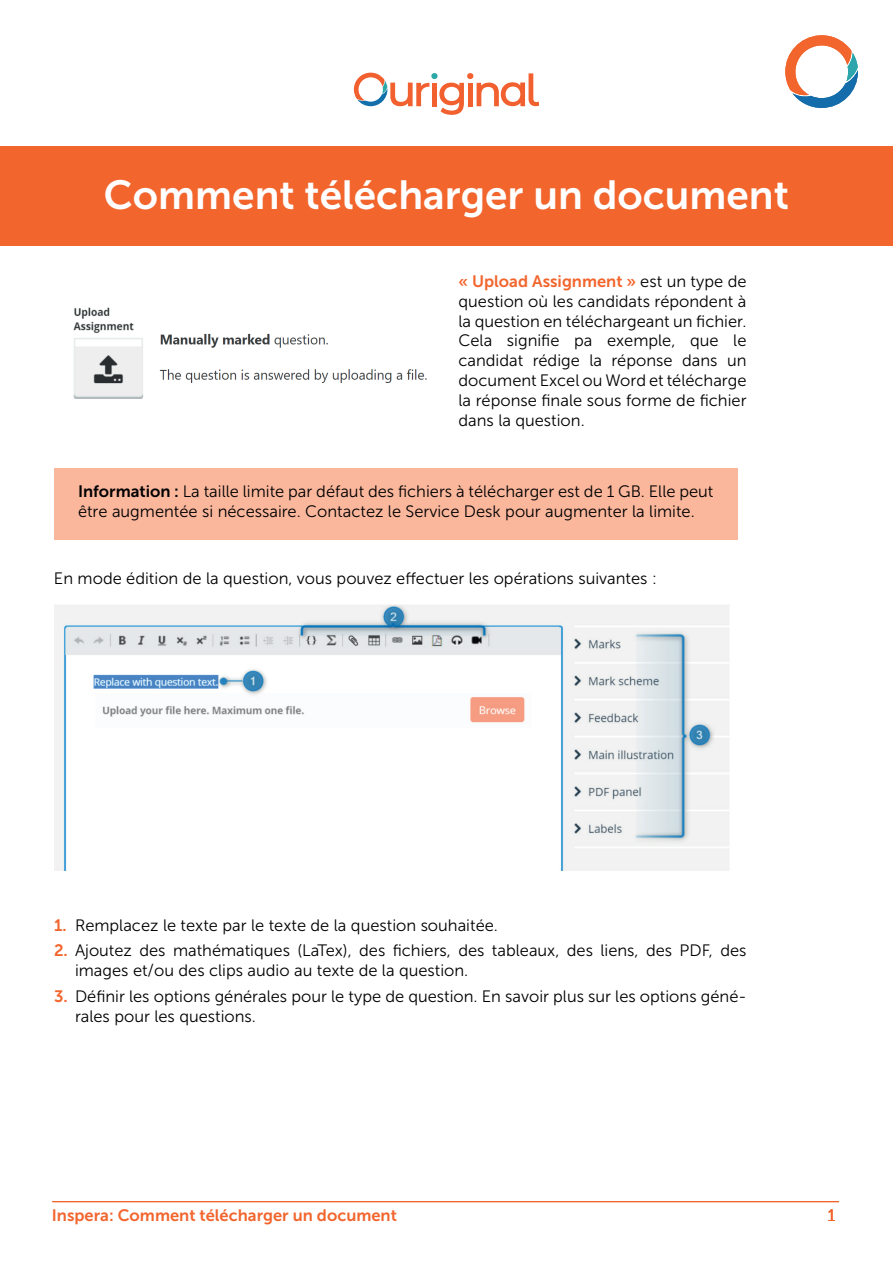
<style>
.page{position:relative;width:893px;height:1263px;background:#fff}
.page>*{position:absolute;margin:0;border:0;box-sizing:border-box;transform-origin:0 0}
.t1{font:40.5px "Museo Sans 700";color:#fff}
.t2{font:16.5px/19.8px "Museo Sans 300";color:#000001}
.t3{font:16.5px "Museo Sans 700";color:#f2652d}
.t4{font:16.5px "Museo Sans 300";color:#f2652d}
.s1{font-family:"Museo Sans 300";color:#000001}
.s2{font-family:"Museo Sans 700"}
.s3{font-family:"Museo Sans 700";color:#f2652d}
</style>
<div class="page">
<svg style="left:785px;top:35px;width:73px;height:73px"></svg>
<img style="left:73px;top:307px;width:354px;height:92px">
<img style="left:54px;top:604px;width:675px;height:267px">
<hr style="left:52px;top:1201px;width:787px;height:1px;background:#f2652d">
<div style="left:0;top:146px;width:893px;height:99px;background:#f2652d"></div>
<svg style="left:354px;top:73px;width:185px;height:42px"></svg>
<div style="left:54px;top:468px;width:683px;height:72px;background:#fab79c"></div>
<h1 class="t1" style="left:104px;top:172px;width:687px">Comment télécharger un document</h1>
<p class="t3" style="left:458px;top:272px;width:290px">« Upload Assignment » <span class="s1">est un type de</span></p>
<p class="t2" style="left:458px;top:291px;width:290px;text-align:justify">question où les candidats répondent à la question en téléchargeant un fichier.<br>Cela signifie pa exemple, que le candidat rédige la réponse dans un document Excel ou Word et télécharge la réponse finale sous forme de fichier dans la question.</p>
<p class="t2" style="left:78px;top:482px;width:637px"><span class="s2">Information :</span> La taille limite par défaut des fichiers à télécharger est de 1 GB. Elle peut être augmentée si nécessaire. Contactez le Service Desk pour augmenter la limite.</p>
<p class="t2" style="left:54px;top:568px;width:604px">En mode édition de la question, vous pouvez effectuer les opérations suivantes :</p>
<p class="t2" style="left:54px;top:915px;width:445px"><span class="s3">1.</span> Remplacez le texte par le texte de la question souhaitée.</p>
<p class="t2" style="left:75px;top:941px;width:673px;text-indent:-21px"><span class="s3">2.</span> Ajoutez des mathématiques (LaTex), des fichiers, des tableaux, des liens, des PDF, des images et/ou des clips audio au texte de la question.</p>
<p class="t2" style="left:75px;top:986px;width:673px;text-indent:-21px"><span class="s3">3.</span> Définir les options générales pour le type de question. En savoir plus sur les options géné&shy;rales pour les questions.</p>
<p class="t3" style="left:52px;top:1206px;width:347px">Inspera: Comment télécharger un document</p>
<p class="t4" style="left:828px;top:1207px;width:9px">1</p>
</div>
